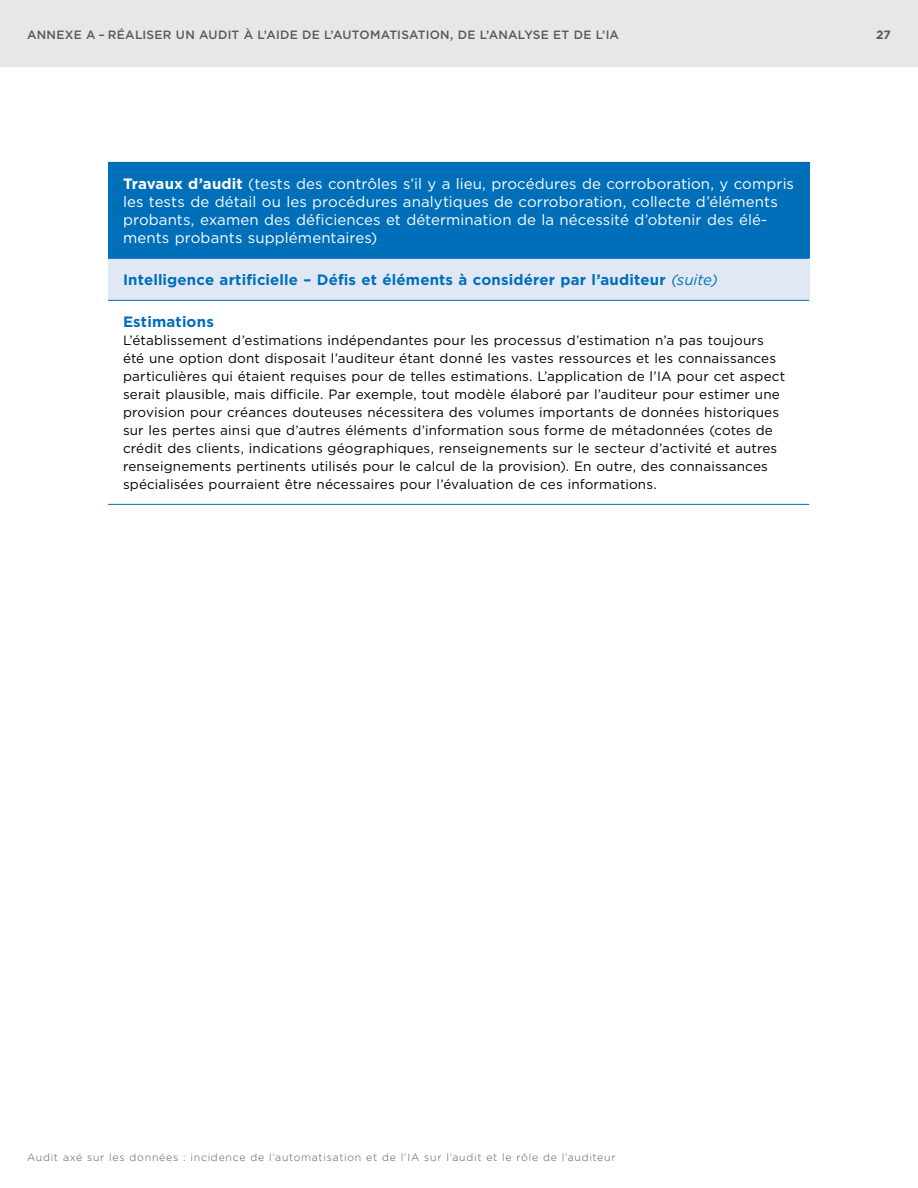
<style>
.page{position:relative;width:918px;height:1188px;background:#fff}
.page>*{position:absolute;margin:0;border:0;box-sizing:border-box;transform-origin:0 0}
.t1{font:15px/18px "Gotham";letter-spacing:.005em;color:#fff}
.t2{font:700 15px "Gotham";letter-spacing:.01em;color:#006fba}
.t3{font:13.5px/18px "Gotham";letter-spacing:.01em;color:#000}
.t4{font:500 12px "Gotham";letter-spacing:.025em;color:#58595b}
.t5{font:700 12px "Gotham";color:#58595b}
.t6{font:300 10.5px "Gotham";letter-spacing:.07em;color:#58595b}
.s1{font-weight:700}
.s2{font-weight:400;font-style:italic}
</style>
<div class="page">
<div style="left:108px;top:162px;width:701px;height:96px;background:#006fba"></div>
<div style="left:108px;top:258px;width:701px;height:42px;background:#e1e8f5"></div>
<hr style="left:108px;top:504px;width:701px;height:1px;background:#006fba">
<hr style="left:108px;top:258px;width:701px;height:1px;background:#006fba">
<hr style="left:108px;top:300px;width:701px;height:1px;background:#006fba">
<div style="left:0;top:0;width:918px;height:68px;background:#e6e7e8"></div>
<p class="t4" style="left:27px;top:26px;width:594px">ANNEXE A – RÉALISER UN AUDIT À L’AI DE DE L’AUTOMATISATI ON, DE L’ANALYSE ET DE L’IA</p>
<p class="t5" style="left:876px;top:26px;width:16px">27</p>
<p class="t1" style="left:123px;top:175px;width:673px"><span class="s1">Travaux d’audit</span> (tests des contrôles s’il y a lieu, procédures de corroboration, y compris les tests de détail ou les procédures analytiques de corroboration, collecte d’éléments probants, examen des déficiences et détermination de la nécessité d’obtenir des élé&shy;ments probants supplémentaires)</p>
<p class="t2" style="left:123px;top:270px;width:597px">Intelligence artificielle – Défis et éléments à considérer par l’auditeur <span class="s2">(suite)</span></p>
<h3 class="t2" style="left:123px;top:312px;width:92px">Estimations</h3>
<p class="t3" style="left:123px;top:331px;width:664px">L’établissement d’estimations indépendantes pour les processus d’estimation n’a pas toujours été une option dont disposait l’auditeur étant donné les vastes ressources et les connaissances particulières qui étaient requises pour de telles estimations. L’application de l’IA pour cet aspect serait plausible, mais difficile. Par exemple, tout modèle élaboré par l’auditeur pour estimer une provision pour créances douteuses nécessitera des volumes importants de données historiques sur les pertes ainsi que d’autres éléments d’information sous forme de métadonnées (cotes de crédit des clients, indications géographiques, renseignements sur le secteur d’activité et autres renseignements pertinents utilisés pour le calcul de la provision). En outre, des connaissances spécialisées pourraient être nécessaires pour l’évaluation de ces informations.</p>
<p class="t6" style="left:27px;top:1151px;width:590px">Audit axé sur les données : incidence de l’automatisation et de l’IA sur l’audit et le rôle de l’auditeur</p>
</div>
